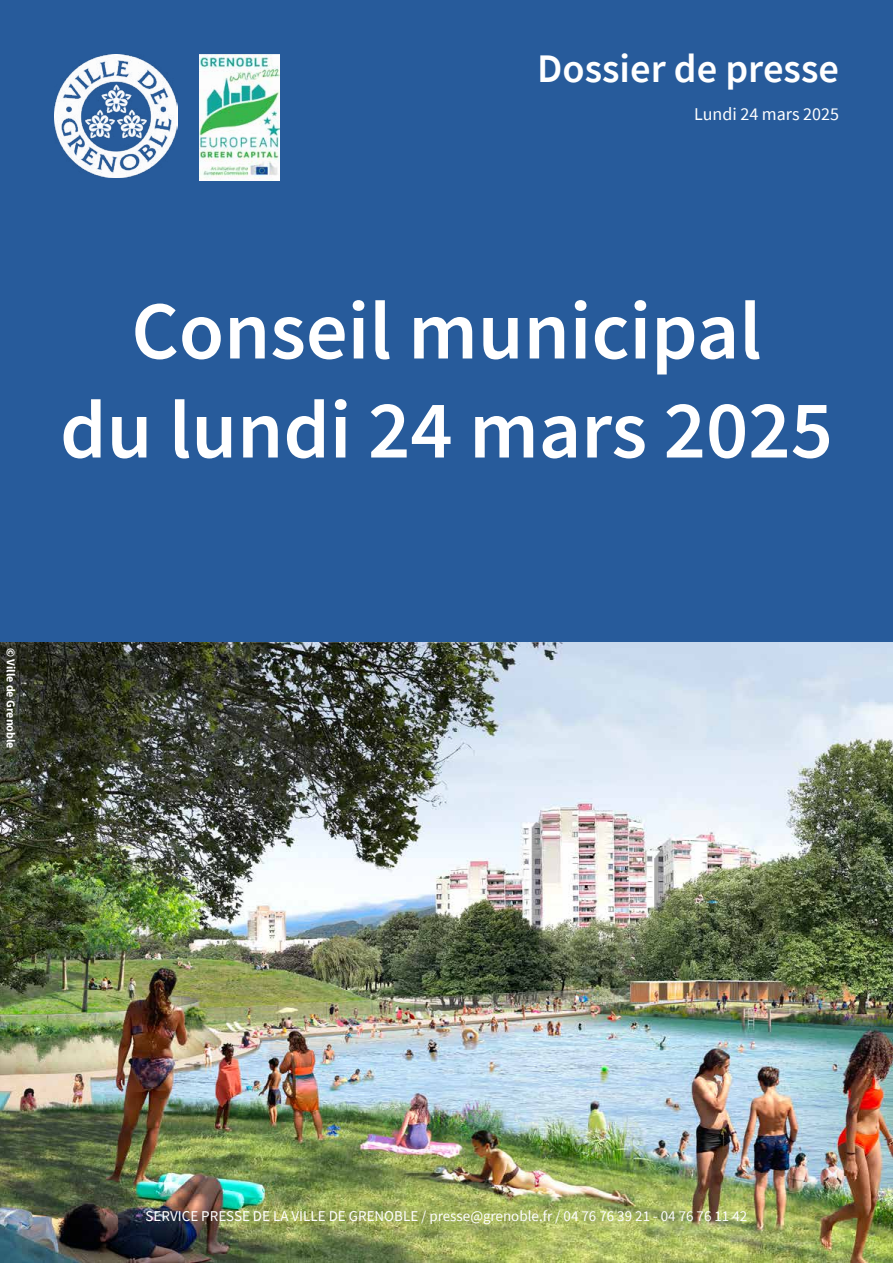
<style>
.page{position:relative;width:893px;height:1263px;background:#fff}
.page>*{position:absolute;margin:0;border:0;box-sizing:border-box;transform-origin:0 0}
.Titre_du_DP{font:600 82.5px "Source Sans Pro";color:#fff}
.Type_de_doc__DP{font:600 40.5px "Source Sans Pro";color:#fff}
.Date_de_l_envoi{font:18px "Source Sans Pro";color:#fff}
.t1{font:15px "Source Sans Pro";color:#fff}
.t2{font:700 12px "Source Sans Pro";color:#fff}
</style>
<div class="page">
<div style="left:0;top:0;width:893px;height:644px;background:#275b9b"></div>
<img style="left:200px;top:54px;width:79px;height:127px">
<img style="left:0;top:642px;width:893px;height:621px">
<img style="left:54px;top:54px;width:123px;height:123px">
<p class="Type_de_doc__DP" style="left:537px;top:42px;width:303px">Dossier de presse</p>
<p class="Date_de_l_envoi" style="left:694px;top:103px;width:146px">Lundi 24 mars 2025</p>
<h1 class="Titre_du_DP" style="left:131px;top:277px;width:632px">Conseil municipal</h1>
<h1 class="Titre_du_DP" style="left:60px;top:376px;width:774px">du lundi 24 mars 2025</h1>
<p class="t2" style="left:19px;top:648px;width:102px;rotate:90deg">© Ville de Grenoble</p>
<p class="t1" style="left:146px;top:1207px;width:603px">SERVICE PRESSE DE LA VILLE DE GRENOBLE / presse@grenoble.fr / 04 76 76 39 21 - 04 76 76 11 42</p>
</div>
